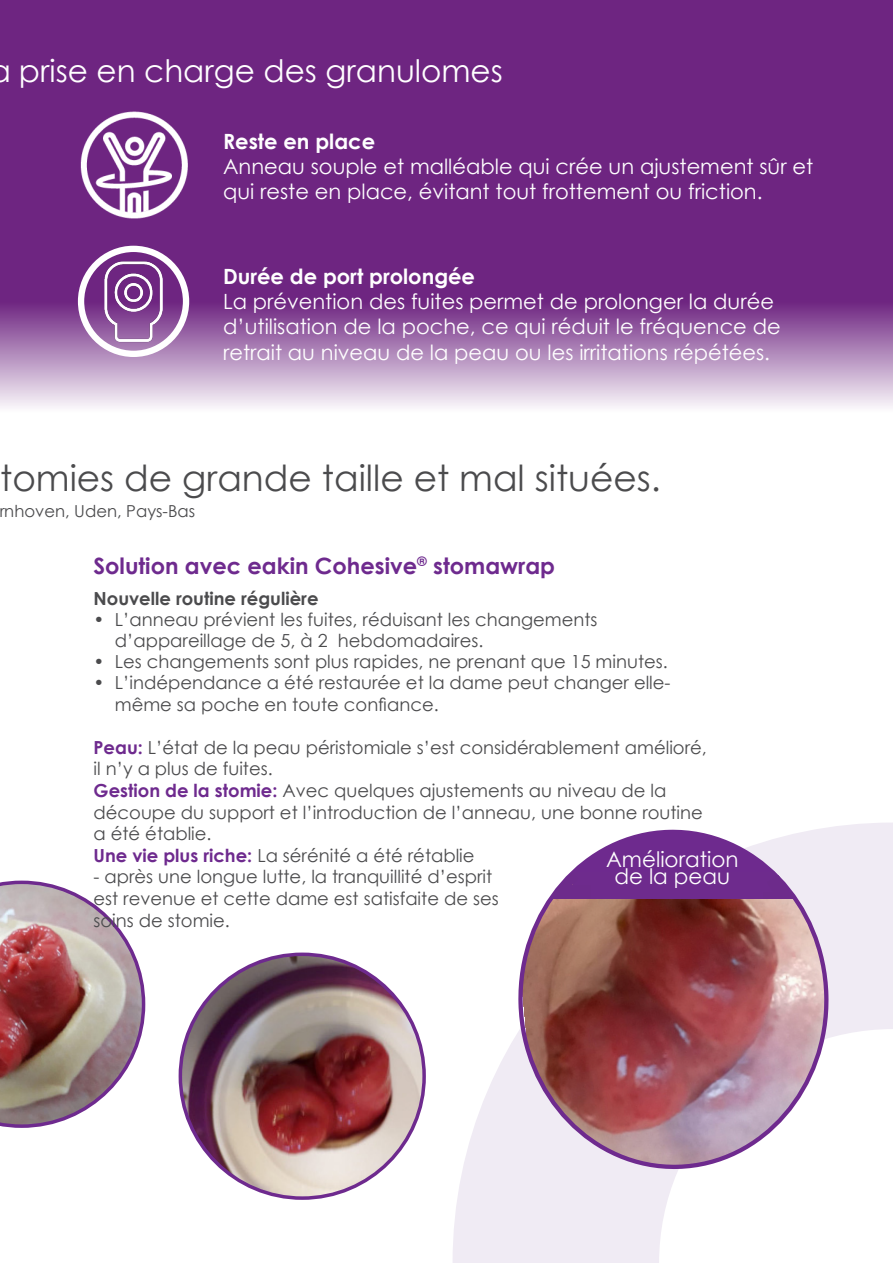
<style>
.page{position:relative;width:893px;height:1263px;background:#fff}
.page>*{position:absolute;margin:0;border:0;box-sizing:border-box;transform-origin:0 0}
.t1{font:36px "Century Gothic";color:#4b4b4d}
.t2{font:31.05px "Century Gothic";color:#fff}
.t3{font:700 22.5px "Century Gothic";color:#6e2a8e}
.t4{font:21.45px/17.1px "Century Gothic";color:#fff;text-align:center}
.t5{font:21px/25.2px "Century Gothic";color:#fff}
.t6{font:700 21px "Century Gothic";color:#fff}
.t7{font:18px/21.6px "Century Gothic";color:#4b4b4d}
.t8{font:700 18px "Century Gothic";color:#4b4b4d}
.t9{font:16.5px "Century Gothic";color:#4b4b4d}
.s1{font-weight:700;color:#6e2a8e}
</style>
<div class="page">
<div style="left:0;top:0;width:892px;height:463px;background:#6e2581"></div>
<svg style="left:0;top:270px;width:893px;height:193px"></svg>
<svg style="left:453px;top:823px;width:440px;height:440px;fill:#f0ebf4"></svg>
<svg style="left:659px;top:1029px;width:234px;height:234px"></svg>
<img style="left:516px;top:830px;width:313px;height:339px">
<img style="left:0;top:880px;width:145px;height:248px">
<img style="left:180px;top:956px;width:244px;height:241px">
<img style="left:80px;top:111px;width:108px;height:108px">
<img style="left:67px;top:245px;width:134px;height:123px">
<div style="left:78px;top:246px;width:111px;height:111px;border:6px solid #fff;border-radius:50%"></div>
<svg style="left:553px;top:823px;width:236px;height:75px"></svg>
<div style="left:763px;top:892px;width:29px;height:6px;background:#6d2b8b"></div>
<h2 class="t2" style="left:19px;top:49px;width:485px">prise en charge des granulomes</h2>
<p class="t6" style="left:223px;top:125px;width:154px">Reste en place</p>
<p class="t5" style="left:223px;top:153px;width:592px">Anneau souple et malléable qui crée un ajustement sûr et qui reste en place, évitant tout frottement ou friction.</p>
<p class="t6" style="left:223px;top:260px;width:254px">Durée de port prolongée</p>
<p class="t5" style="left:223px;top:289px;width:559px">La prévention des fuites permet de prolonger la durée d’utilisation de la poche, ce qui réduit le fréquence de retrait au niveau de la peau ou les irritations répétées.</p>
<h1 class="t1" style="left:0;top:452px;width:662px">tomies de grande taille et mal situées.</h1>
<p class="t9" style="left:-1px;top:499px;width:197px">rnhoven, Uden, Pays-Bas</p>
<p class="t3" style="left:94px;top:548px;width:463px">Solution avec eakin Cohesive<sup>®</sup> stomawrap</p>
<p class="t8" style="left:94px;top:585px;width:226px">Nouvelle routine régulière</p>
<p class="t7" style="left:115px;top:609px;width:484px;line-height:21px;text-indent:-21px">• L’anneau prévient les fuites, réduisant les changements d’appareillage de 5, à 2 hebdomadaires.</p>
<p class="t7" style="left:94px;top:650px;width:576px">• Les changements sont plus rapides, ne prenant que 15 minutes.</p>
<p class="t7" style="left:115px;top:671px;width:557px;text-indent:-21px">• L’indépendance a été restaurée et la dame peut changer elle&shy;même sa poche en toute confiance.</p>
<p class="t7" style="left:94px;top:736px;width:615px"><span class="s1">Peau:</span> L’état de la peau péristomiale s’est considérablement amélioré, il n’y a plus de fuites.</p>
<p class="t7" style="left:94px;top:779px;width:611px"><span class="s1">Gestion de la stomie:</span> Avec quelques ajustements au niveau de la découpe du support et l’introduction de l’anneau, une bonne routine a été établie.</p>
<p class="t7" style="left:94px;top:844px;width:383px"><span class="s1">Une vie plus riche:</span> La sérénité a été rétablie</p>
<p class="t7" style="left:94px;top:866px;width:400px">- après une longue lutte, la tranquillité d’esprit</p>
<p class="t7" style="left:94px;top:887px;width:407px">est revenue et cette dame est satisfaite de ses</p>
<p class="t7" style="left:94px;top:909px;width:138px">soins de stomie.</p>
<p class="t4" style="left:606px;top:850px;width:134px">Amélioration de la peau</p>
</div>
